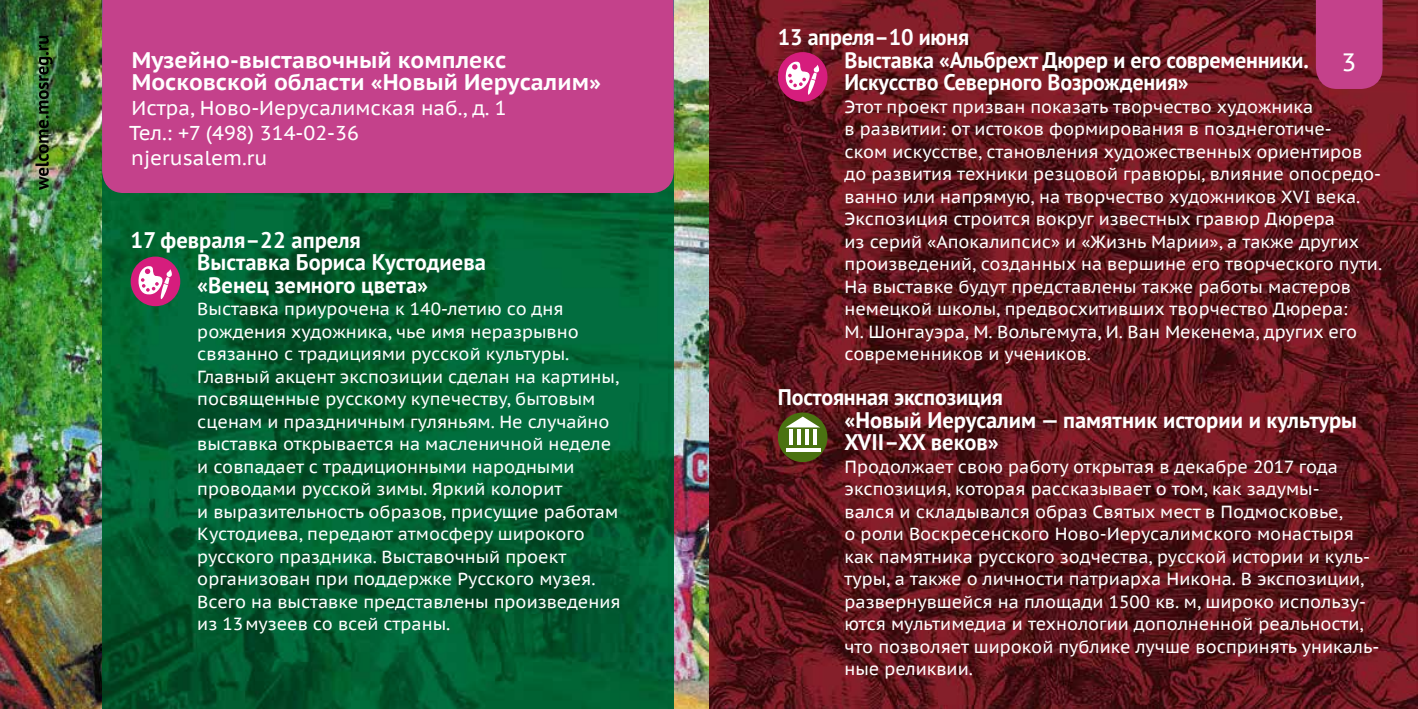
<style>
.page{position:relative;width:1418px;height:709px;background:#fff}
.page>*{position:absolute;margin:0;border:0;box-sizing:border-box;transform-origin:0 0}
.t1{font:25px "PT Sans Caption";color:#fff}
.t2{font:700 22.5px/22.5px "PT Sans";letter-spacing:-.01em;color:#fff}
.t3{font:700 22.5px/22.5px "PT Sans Caption";color:#fff}
.t4{font:20px/25px "PT Sans Caption";color:#fff}
.t5{font:17.5px/22.5px "PT Sans Caption";color:#fff}
</style>
<div class="page">
<img style="left:0;top:0;width:1417px;height:709px">
<div style="left:1315px;top:0;width:67px;height:89px;background:#c4418b"></div>
<div style="left:102px;top:0;width:571px;height:193px;background:#c4418b"></div>
<img style="left:35px;top:35px;width:17px;height:155px">
<div style="left:131px;top:256px;width:49px;height:50px;background:#d61d7d;border-radius:50%"></div>
<svg style="left:137px;top:266px;width:35px;height:33px"></svg>
<div style="left:778px;top:52px;width:49px;height:50px;background:#d61d7d;border-radius:50%"></div>
<svg style="left:784px;top:61px;width:35px;height:34px"></svg>
<div style="left:778px;top:412px;width:49px;height:50px;background:#4a7211;border-radius:50%"></div>
<hr style="left:789px;top:429px;width:4px;height:15px;background:#fff">
<hr style="left:797px;top:429px;width:4px;height:15px;background:#fff">
<svg style="left:805px;top:429px;width:3px;height:15px"></svg>
<svg style="left:813px;top:429px;width:3px;height:15px"></svg>
<svg style="left:786px;top:448px;width:34px;height:3px"></svg>
<svg style="left:785px;top:416px;width:35px;height:11px"></svg>
<p class="t3" style="left:132px;top:48px;width:470px">Музейно-выставочный комплекс<br>Московской области «Новый Иерусалим»</p>
<p class="t4" style="left:129px;top:95px;width:379px">Истра, Ново-Иерусалимская наб., д. 1<br>Тел.: +7 (498) 314-02-36<br>njerusalem.ru</p>
<p class="t2" style="left:197px;top:228px;width:290px;text-indent:-67px">17 февраля–22 апреля<br>Выставка Бориса Кустодиева «Венец земного цвета»</p>
<p class="t5" style="left:197px;top:297px;width:425px">Выставка приурочена к 140-летию со дня рождения художника, чье имя неразрывно связанно с традициями русской культуры.<br>Главный акцент экспозиции сделан на картины, посвященные русскому купечеству, бытовым сценам и праздничным гуляньям. Не случайно выставка открывается на масленичной неделе и совпадает с традиционными народными проводами русской зимы. Яркий колорит<br>и выразительность образов, присущие работам Кустодиева, передают атмосферу широкого русского праздника. Выставочный проект организован при поддержке Русского музея.<br>Всего на выставке представлены произведения из 13 музеев со всей страны.</p>
<p class="t2" style="left:844px;top:25px;width:466px;text-indent:-67px">13 апреля–10 июня<br>Выставка «Альбрехт Дюрер и его современники.<br>Искусство Северного Возрождения»</p>
<p class="t5" style="left:844px;top:95px;width:539px">Этот проект призван показать творчество художника<br>в развитии: от истоков формирования в позднеготиче-<br>ском искусстве, становления художественных ориентиров до развития техники резцовой гравюры, влияние опосредо&shy;ванно или напрямую, на творчество художников XVI века.<br>Экспозиция строится вокруг известных гравюр Дюрера<br>из серий «Апокалипсис» и «Жизнь Марии», а также других произведений, созданных на вершине его творческого пути.<br>На выставке будут представлены также работы мастеров немецкой школы, предвосхитивших творчество Дюрера:<br>М. Шонгауэра, М. Вольгемута, И. Ван Мекенема, других его современников и учеников.</p>
<p class="t2" style="left:844px;top:385px;width:514px;text-indent:-67px">Постоянная экспозиция<br>«Новый Иерусалим — памятник истории и культуры<br>XVII–XX веков»</p>
<p class="t5" style="left:844px;top:455px;width:536px">Продолжает свою работу открытая в декабре 2017 года экспозиция, которая рассказывает о том, как задумы-<br>вался и складывался образ Святых мест в Подмосковье,<br>о роли Воскресенского Ново-Иерусалимского монастыря как памятника русского зодчества, русской истории и куль&shy;туры, а также о личности патриарха Никона. В экспозиции, развернувшейся на площади 1500 кв. м, широко использу&shy;ются мультимедиа и технологии дополненной реальности, что позволяет широкой публике лучше воспринять уникаль&shy;ные реликвии.</p>
<h1 class="t1" style="left:1341px;top:46px;width:16px">3</h1>
</div>
